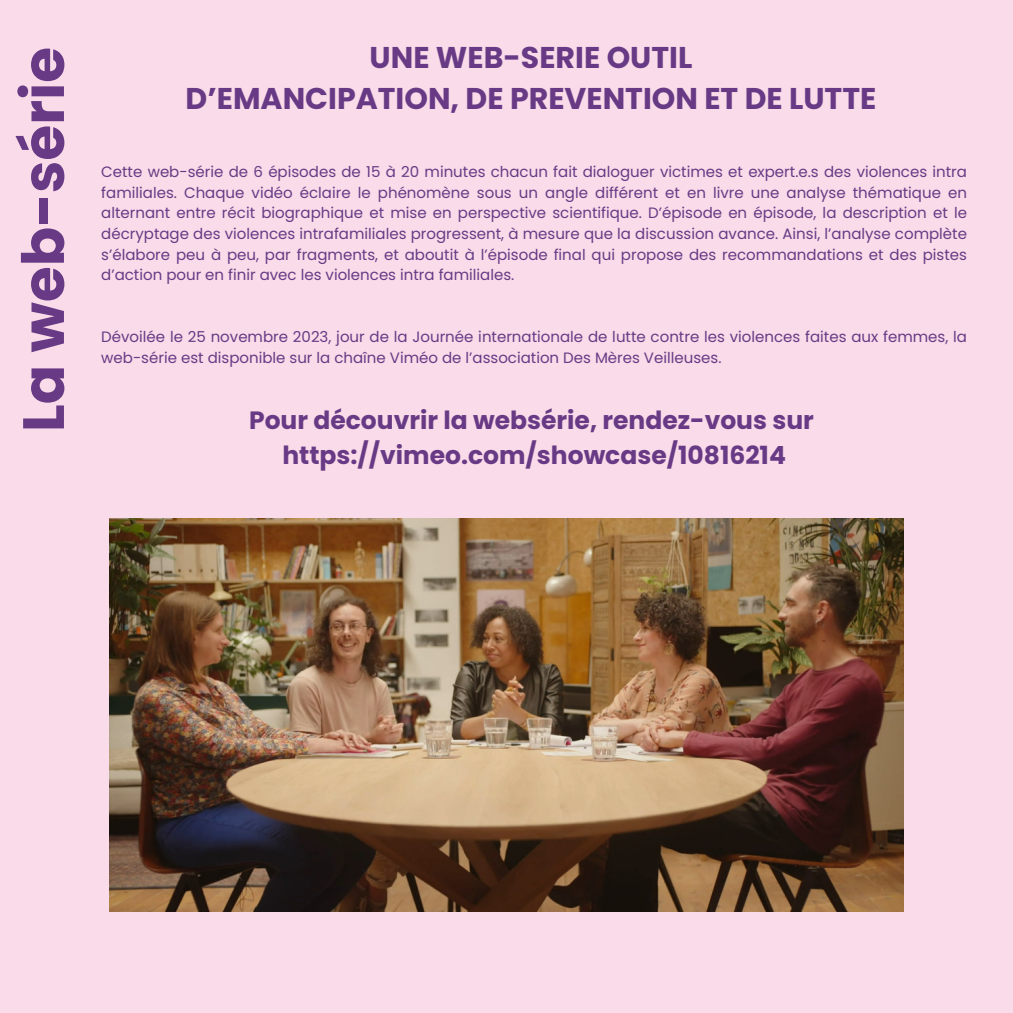
<style>
.page{position:relative;width:1013px;height:1013px;background:#fff}
.page>*{position:absolute;margin:0;border:0;box-sizing:border-box;transform-origin:0 0}
.t1{font:700 58.12px "Poppins";color:#683a85}
.t2{font:700 30px "Poppins";color:#683a85}
.t3{font:700 25px "Poppins";color:#683a85}
.t4{font:15px/20.6px "Poppins";color:#683a85;text-align:justify}
</style>
<div class="page">
<div style="left:0;top:0;width:1012px;height:1012px;background:#f9dbe9"></div>
<img style="left:109px;top:518px;width:794px;height:393px">
<p class="t1" style="left:3px;top:432px;width:386px;rotate:-90deg">La web-série</p>
<p class="t2" style="left:369px;top:37px;width:324px">UNE WEB-SERIE OUTIL</p>
<p class="t2" style="left:185px;top:78px;width:692px">D’EMANCIPATION, DE PREVENTION ET DE LUTTE</p>
<p class="t4" style="left:101px;top:161px;width:867px">Cette web-série de 6 épisodes de 15 à 20 minutes chacun fait dialoguer victimes et expert.e.s des violences intra familiales. Chaque vidéo éclaire le phénomène sous un angle différent et en livre une analyse thématique en alternant entre récit biographique et mise en perspective scientifique. D’épisode en épisode, la description et le décryptage des violences intrafamiliales progressent, à mesure que la discussion avance. Ainsi, l’analyse complète s’élabore peu à peu, par fragments, et aboutit à l’épisode final qui propose des recommandations et des pistes d’action pour en finir avec les violences intra familiales.</p>
<p class="t4" style="left:101px;top:326px;width:867px">Dévoilée le 25 novembre 2023, jour de la Journée internationale de lutte contre les violences faites aux femmes, la web-série est disponible sur la chaîne Viméo de l’association Des Mères Veilleuses.</p>
<p class="t3" style="left:249px;top:403px;width:566px">Pour découvrir la websérie, rendez-vous sur</p>
<p class="t3" style="left:282px;top:438px;width:505px">https://vimeo.com/showcase/10816214</p>
</div>
